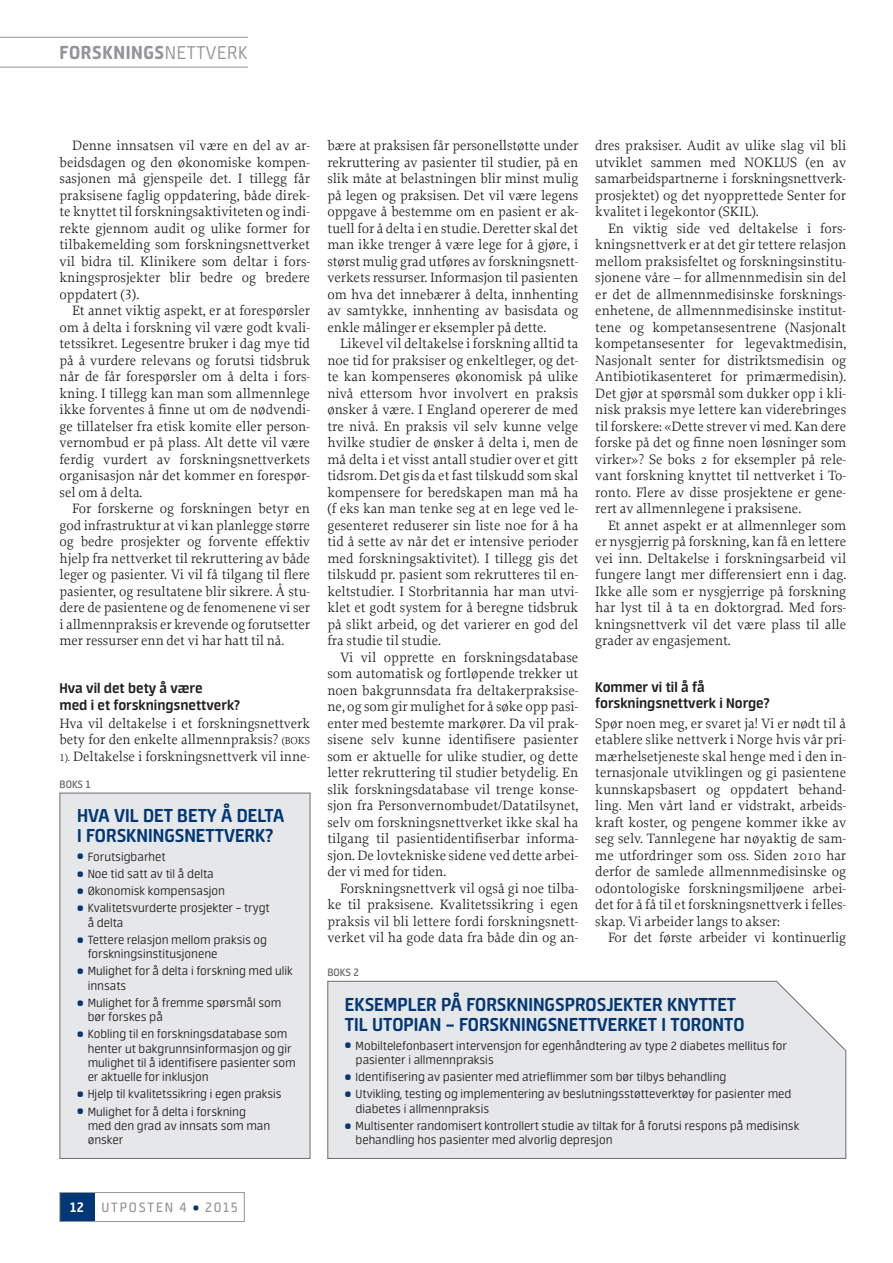
<style>
.page{position:relative;width:893px;height:1263px;background:#fff}
.page>*{position:absolute;margin:0;border:0;box-sizing:border-box;transform-origin:0 0}
.t1{font:700 21px/19.5px "Neuron";color:#013775}
.t2{font:800 21px "Neuron";letter-spacing:.03em;color:#939598}
.t3{font:700 15.75px/16.5px "Neuron";color:#231f20}
.t4{font:15.3px "Neuron";letter-spacing:.115em;color:#939598}
.t5{font:14.25px/16.5px "Proforma";color:#231f20;text-align:justify}
.t6{font:300 13.5px/14.2px "Neuron";color:#231f20}
.t7{font:600 12px "Neuron";color:#6c6d70}
.s1{font-weight:300}
.s2{font-family:"Proforma Book SC"}
.s3{font-family:"Proforma Book SC";font-size:10.5px}
.s4{font-weight:800;font-size:18px;color:#013775}
.s5{font-weight:700;color:#fff}
.s6{font-weight:900;color:#013775}
</style>
<div class="page">
<div style="left:60px;top:1192px;width:35px;height:29px;background:#013775"></div>
<div style="left:60px;top:1192px;width:184px;height:30px;border:1px solid #939598"></div>
<hr style="left:0;top:67px;width:248px;height:1px;background:#939598">
<hr style="left:0;top:37px;width:248px;height:1px;background:#939598">
<div style="left:60px;top:793px;width:250px;height:366px;background:#e6e7e9;border:1px solid #6c6d70"></div>
<div style="left:327px;top:980px;width:520px;height:179px;background:#e6e7e9"></div>
<h1 class="t2" style="left:60px;top:41px;width:190px">FORSKNINGS<span class="s1">NETTVERK</span></h1>
<p class="t5" style="left:60px;top:137px;width:252px;text-indent:13px">Denne innsatsen vil være en del av ar&shy;beidsdagen og den økonomiske kompen&shy;sasjonen må gjenspeile det. I tillegg får praksisene faglig oppdatering, både direk&shy;te knyttet til forskningsaktiviteten og indi&shy;rekte gjennom audit og ulike former for tilbakemelding som forskningsnettverket vil bidra til. Klinikere som deltar i fors&shy;kningsprosjekter blir bedre og bredere oppdatert (<span class="s2">3)</span>.</p>
<p class="t5" style="left:60px;top:302px;width:252px;text-indent:13px">Et annet viktig aspekt, er at forespørsler om å delta i forskning vil være godt kvali&shy;tetssikret. Legesentre bruker i dag mye tid på å vurdere relevans og forutsi tidsbruk når de får forespørsler om å delta i fors&shy;kning. I tillegg kan man som allmennlege ikke forventes å finne ut om de nødvendi&shy;ge tillatelser fra etisk komite eller person&shy;vernombud er på plass. Alt dette vil være ferdig vurdert av forskningsnettverkets organisasjon når det kommer en forespør&shy;sel om å delta.</p>
<p class="t5" style="left:60px;top:500px;width:252px;text-indent:13px">For forskerne og forskningen betyr en god infrastruktur at vi kan planlegge større og bedre prosjekter og forvente effektiv hjelp fra nettverket til rekruttering av både leger og pasienter. Vi vil få tilgang til flere pasienter, og resultatene blir sikrere. Å stu&shy;dere de pasientene og de fenomenene vi ser i allmennpraksis er krevende og forutsetter mer ressurser enn det vi har hatt til nå.</p>
<p class="t3" style="left:60px;top:680px;width:182px">Hva vil det bety å være<br>med i et forskningsnettverk?</p>
<p class="t5" style="left:60px;top:715px;width:252px">Hva vil deltakelse i et forskningsnettverk bety for den enkelte allmennpraksis? <span class="s3">(BOKS 1).</span> Deltakelse i forskningsnettverk vil inne-</p>
<p class="t7" style="left:60px;top:777px;width:33px">BOKS 1</p>
<h1 class="t1" style="left:77px;top:806px;width:209px">HVA VIL DET BETY Å DELTA<br>I FORSKNINGSNETTVERK?</h1>
<p class="t6" style="left:77px;top:849px;width:90px"><span class="s4">•</span> Forutsigbarhet</p>
<p class="t6" style="left:77px;top:866px;width:138px"><span class="s4">•</span> Noe tid satt av til å delta</p>
<p class="t6" style="left:77px;top:884px;width:149px"><span class="s4">•</span> Økonomisk kompensasjon</p>
<p class="t6" style="left:88px;top:901px;width:184px;text-indent:-11px"><span class="s4">•</span> Kvalitetsvurderte prosjekter – trygt å delta</p>
<p class="t6" style="left:88px;top:932px;width:181px;text-indent:-11px"><span class="s4">•</span> Tettere relasjon mellom praksis og forskningsinstitusjonene</p>
<p class="t6" style="left:88px;top:964px;width:207px;text-indent:-11px"><span class="s4">•</span> Mulighet for å delta i forskning med ulik innsats</p>
<p class="t6" style="left:88px;top:995px;width:195px;text-indent:-11px"><span class="s4">•</span> Mulighet for å fremme spørsmål som bør forskes på</p>
<p class="t6" style="left:88px;top:1027px;width:210px;text-indent:-11px"><span class="s4">•</span> Kobling til en forskningsdatabase som henter ut bakgrunnsinformasjon og gir mulighet til å identifisere pasienter som er aktuelle for inklusjon</p>
<p class="t6" style="left:77px;top:1087px;width:206px"><span class="s4">•</span> Hjelp til kvalitetssikring i egen praksis</p>
<p class="t6" style="left:88px;top:1104px;width:184px;text-indent:-11px"><span class="s4">•</span> Mulighet for å delta i forskning med den grad av innsats som man ønsker</p>
<p class="t5" style="left:327px;top:137px;width:252px">bære at praksisen får personellstøtte under rekruttering av pasienter til studier, på en slik måte at belastningen blir minst mulig på legen og praksisen. Det vil være legens oppgave å bestemme om en pasient er ak&shy;tuell for å delta i en studie. Deretter skal det man ikke trenger å være lege for å gjøre, i størst mulig grad utføres av forskningsnett&shy;verkets ressurser. Informasjon til pasienten om hva det innebærer å delta, innhenting av samtykke, innhenting av basisdata og enkle målinger er eksempler på dette.</p>
<p class="t5" style="left:327px;top:335px;width:252px;text-indent:13px">Likevel vil deltakelse i forskning alltid ta noe tid for praksiser og enkeltleger, og det&shy;te kan kompenseres økonomisk på ulike nivå ettersom hvor involvert en praksis ønsker å være. I England opererer de med tre nivå. En praksis vil selv kunne velge hvilke studier de ønsker å delta i, men de må delta i et visst antall studier over et gitt tidsrom. Det gis da et fast tilskudd som skal kompensere for beredskapen man må ha (f eks kan man tenke seg at en lege ved le&shy;gesenteret reduserer sin liste noe for å ha tid å sette av når det er intensive perioder med forskningsaktivitet). I tillegg gis det tilskudd pr. pasient som rekrutteres til en&shy;keltstudier. I Storbritannia har man utvi&shy;klet et godt system for å beregne tidsbruk på slikt arbeid, og det varierer en god del fra studie til studie.</p>
<p class="t5" style="left:327px;top:649px;width:252px;text-indent:13px">Vi vil opprette en forskningsdatabase som automatisk og fortløpende trekker ut noen bakgrunnsdata fra deltakerpraksise&shy;ne, og som gir mulighet for å søke opp pasi&shy;enter med bestemte markører. Da vil prak&shy;sisene selv kunne identifisere pasienter som er aktuelle for ulike studier, og dette letter rekruttering til studier betydelig. En slik forskningsdatabase vil trenge konse&shy;sjon fra Personvernombudet/Datatilsynet, selv om forskningsnettverket ikke skal ha tilgang til pasientidentifiserbar informa&shy;sjon. De lovtekniske sidene ved dette arbei&shy;der vi med for tiden.</p>
<p class="t5" style="left:327px;top:880px;width:252px;text-indent:13px">Forskningsnettverk vil også gi noe tilba&shy;ke til praksisene. Kvalitetssikring i egen praksis vil bli lettere fordi forskningsnett&shy;verket vil ha gode data fra både din og an-</p>
<p class="t7" style="left:327px;top:966px;width:33px">BOKS 2</p>
<p class="t5" style="left:595px;top:137px;width:252px">dres praksiser. Audit av ulike slag vil bli utviklet sammen med NOKLUS (en av samarbeidspartnerne i forskningsnettverk&shy;prosjektet) og det nyopprettede Senter for kvalitet i legekontor (SKIL).</p>
<p class="t5" style="left:595px;top:220px;width:252px;text-indent:13px">En viktig side ved deltakelse i fors&shy;kningsnettverk er at det gir tettere relasjon mellom praksisfeltet og forskningsinstitu&shy;sjonene våre – for allmennmedisin sin del er det de allmennmedisinske forsknings&shy;enhetene, de allmennmedisinske institut&shy;tene og kompetansesentrene (Nasjonalt kompetansesenter for legevaktmedisin, Nasjonalt senter for distriktsmedisin og Antibiotikasenteret for primærmedisin).<br>Det gjør at spørsmål som dukker opp i kli&shy;nisk praksis mye lettere kan viderebringes til forskere: «Dette strever vi med. Kan dere forske på det og finne noen løsninger som virker»? Se boks 2 for eksempler på rele&shy;vant forskning knyttet til nettverket i To&shy;ronto. Flere av disse prosjektene er gene&shy;rert av allmennlegene i praksisene.</p>
<p class="t5" style="left:595px;top:517px;width:252px;text-indent:13px">Et annet aspekt er at allmennleger som er nysgjerrig på forskning, kan få en lettere vei inn. Deltakelse i forskningsarbeid vil fungere langt mer differensiert enn i dag.<br>Ikke alle som er nysgjerrige på forskning har lyst til å ta en doktorgrad. Med fors&shy;kningsnettverk vil det være plass til alle grader av engasjement.</p>
<p class="t3" style="left:595px;top:678px;width:176px">Kommer vi til å få forskningsnettverk i Norge?</p>
<p class="t5" style="left:595px;top:715px;width:252px">Spør noen meg, er svaret ja! Vi er nødt til å etablere slike nettverk i Norge hvis vår pri&shy;mærhelsetjeneste skal henge med i den in&shy;ternasjonale utviklingen og gi pasientene kunnskapsbasert og oppdatert behand&shy;ling. Men vårt land er vidstrakt, arbeids&shy;kraft koster, og pengene kommer ikke av seg selv. Tannlegene har nøyaktig de sam&shy;me utfordringer som oss. Siden 2010 har derfor de samlede allmennmedisinske og odontologiske forskningsmiljøene arbei&shy;det for å få til et forskningsnettverk i felles&shy;skap. Vi arbeider langs to akser:</p>
<p class="t5" style="left:608px;top:929px;width:240px">For det første arbeider vi kontinuerlig</p>
<h1 class="t1" style="left:345px;top:995px;width:401px">EKSEMPLER PÅ FORSKNINGSPROSJEKTER KNYTTET<br>TIL UTOPIAN – FORSKNINGSNETTVERKET I TORONTO</h1>
<p class="t6" style="left:356px;top:1038px;width:433px;text-indent:-11px"><span class="s4">•</span> Mobiltelefonbasert intervensjon for egenhåndtering av type 2 diabetes mellitus for pasienter i allmennpraksis</p>
<p class="t6" style="left:345px;top:1070px;width:383px"><span class="s4">•</span> Identifisering av pasienter med atrieflimmer som bør tilbys behandling</p>
<p class="t6" style="left:356px;top:1087px;width:437px;text-indent:-11px"><span class="s4">•</span> Utvikling, testing og implementering av beslutningsstøtteverktøy for pasienter med diabetes i allmennpraksis</p>
<p class="t6" style="left:356px;top:1118px;width:445px;text-indent:-11px"><span class="s4">•</span> Multisenter randomisert kontrollert studie av tiltak for å forutsi respons på medisinsk behandling hos pasienter med alvorlig depresjon</p>
<p class="t4" style="left:70px;top:1199px;width:170px"><span class="s5">12</span> UTPOSTEN 4 <span class="s6">•</span> 2015</p>
</div>
